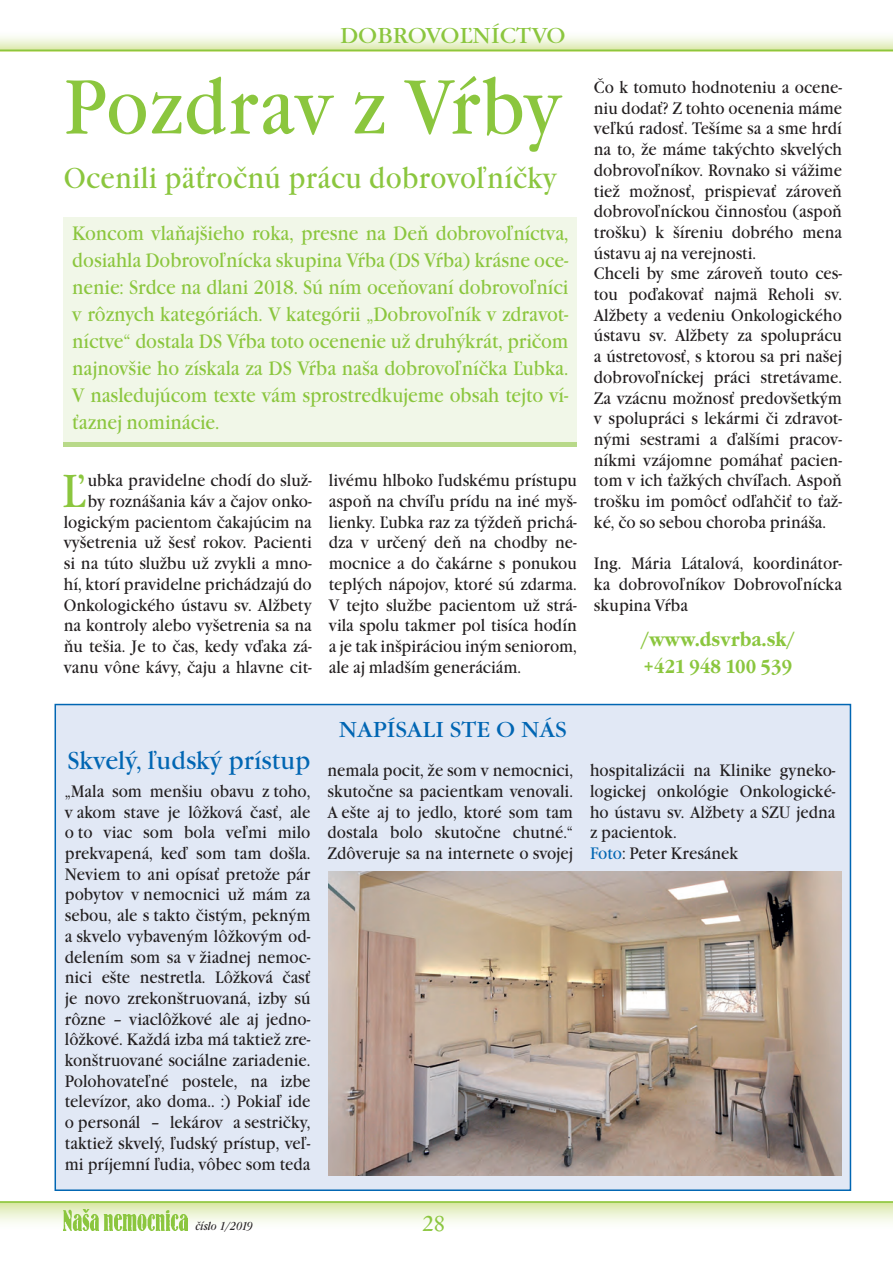
<style>
.page{position:relative;width:893px;height:1263px;background:#fff}
.page>*{position:absolute;margin:0;border:0;box-sizing:border-box;transform-origin:0 0}
.t1{font:79.5px "Garamond Itc TOT";letter-spacing:.01em;color:#8bc63e;scale:.9 1}
.t2{font:48.15px "Garamond Itc TOT";color:#8bc63e;scale:.9 1}
.t3{font:30px "Garamond Itc TOT";letter-spacing:.01em;color:#8bc63e;scale:.9 1}
.t4{font:25.5px "Garamond Itc TOT";color:#0166b3;scale:.95 1}
.t5{font:24px "Garamond No 2 TOT";color:#8bc63e;scale:1.04 1}
.t6{font:22.5px "Garamond Itc TOT";color:#0166b3;scale:1.04 1}
.t7{font:22.5px "Garamond Itc TOT";color:#8bc63e;scale:1.04 1}
.t8{font:20.25px/27px "Garamond Itc TOT";letter-spacing:-.005em;color:#8bc63e;text-align:justify;scale:.9 1}
.t9{font:700 19.5px/26.7px "Garamond Itc TOT";color:#8bc63e;scale:.9 1}
.t10{font:17.25px/20.7px "Garamond Itc TOT";color:#231f20;text-align:justify;scale:.9 1}
.t11{font:italic 12px "Garamond Itc TOT";color:#231f20;scale:.85 1}
.s1{color:#0166b3}
</style>
<div class="page">
<div style="left:0;top:1201px;width:893px;height:30px;background:linear-gradient(to bottom,#d9e7a6,#fff)"></div>
<div style="left:55px;top:704px;width:796px;height:487px;background:#e1e8f5;border:2px solid #0166b3"></div>
<svg style="left:0;top:36px;width:893px;height:14px;background:#e8f1ce"></svg>
<hr style="left:0;top:50px;width:893px;height:1px;background:#8bc63e">
<div style="left:64px;top:217px;width:513px;height:228px;background:#f1f7e8"></div>
<hr style="left:64px;top:443px;width:513px;height:4px;background:#b8d989">
<img style="left:329px;top:872px;width:513px;height:304px">
<hr style="left:0;top:1201px;width:893px;height:2px;background:#8bc63e">
<img style="left:64px;top:1210px;width:123px;height:20px">
<h3 class="t7" style="left:340px;top:23px;width:219px">DOBROVOĽNÍCTVO</h3>
<h1 class="t1" style="left:64px;top:62px;width:554px">Pozdrav z Vŕby</h1>
<h3 class="t3" style="left:64px;top:161px;width:549px">Ocenili päťročnú prácu dobrovoľníčky</h3>
<p class="t8" style="left:72px;top:220px;width:553px">Koncom vlaňajšieho roka, presne na Deň dobrovoľníctva, dosiahla Dobrovoľnícka skupina Vŕba (DS Vŕba) krásne oce&shy;nenie: Srdce na dlani 2018. Sú ním oceňovaní dobrovoľníci v rôznych kategóriách. V kategórii „Dobrovoľník v zdravot&shy;níctve“ dostala DS Vŕba toto ocenenie už druhýkrát, pričom najnovšie ho získala za DS Vŕba naša dobrovoľníčka Ľubka.<br>V nasledujúcom texte vám sprostredkujeme obsah tejto ví&shy;ťaznej nominácie.</p>
<p class="t10" style="left:64px;top:470px;width:277px;text-align:right">ubka pravidelne chodí do služ-<br>by roznášania káv a čajov onko&shy;logickým pacientom čakajúcim na vyšetrenia už šesť rokov. Pacienti si na túto službu už zvykli a mno&shy;hí, ktorí pravidelne prichádzajú do Onkologického ústavu sv. Alžbety na kontroly alebo vyšetrenia sa na ňu tešia. Je to čas, kedy vďaka zá&shy;vanu vône kávy, čaju a hlavne cit-</p>
<p class="t10" style="left:329px;top:470px;width:277px">livému hlboko ľudskému prístupu aspoň na chvíľu prídu na iné myš&shy;lienky. Ľubka raz za týždeň prichá&shy;dza v určený deň na chodby ne&shy;mocnice a do čakárne s ponukou teplých nápojov, ktoré sú zdarma.<br>V tejto službe pacientom už strá&shy;vila spolu takmer pol tisíca hodín a je tak inšpiráciou iným seniorom, ale aj mladším generáciám.</p>
<h2 class="t2" style="left:62px;top:464px;width:28px">Ľ</h2>
<h3 class="t6" style="left:339px;top:716px;width:221px">NAPÍSALI STE O NÁS</h3>
<p class="t10" style="left:594px;top:77px;width:277px;text-align:left">Čo k tomuto hodnoteniu a ocene&shy;niu dodať? Z tohto ocenenia máme veľkú radosť. Tešíme sa a sme hrdí na to, že máme takýchto skvelých dobrovoľníkov. Rovnako si vážime tiež možnosť, prispievať zároveň dobrovoľníckou činnosťou (aspoň trošku) k šíreniu dobrého mena ústavu aj na verejnosti.<br>Chceli by sme zároveň touto ces&shy;tou poďakovať najmä Reholi sv.<br>Alžbety a vedeniu Onkologického ústavu sv. Alžbety za spoluprácu a ústretovosť, s ktorou sa pri našej dobrovoľníckej práci stretávame.<br>Za vzácnu možnosť predovšetkým v spolupráci s lekármi či zdravot&shy;nými sestrami a ďalšími pracov&shy;níkmi vzájomne pomáhať pacien&shy;tom v ich ťažkých chvíľach. Aspoň trošku im pomôcť odľahčiť to ťaž&shy;ké, čo so sebou choroba prináša.</p>
<p class="t10" style="left:594px;top:553px;width:277px">Ing. Mária Látalová, koordinátor&shy;ka dobrovoľníkov Dobrovoľnícka skupina Vŕba</p>
<p class="t9" style="left:641px;top:626px;width:172px">/www.dsvrba.sk/ +421 948 100 539</p>
<h3 class="t4" style="left:67px;top:746px;width:257px">Skvelý, ľudský prístup</h3>
<p class="t10" style="left:65px;top:781px;width:274px">„Mala som menšiu obavu z toho, v akom stave je lôžková časť, ale o to viac som bola veľmi milo prekvapená, keď som tam došla.<br>Neviem to ani opísať pretože pár pobytov v nemocnici už mám za sebou, ale s takto čistým, pekným a skvelo vybaveným lôžkovým od&shy;delením som sa v žiadnej nemoc&shy;nici ešte nestretla. Lôžková časť je novo zrekonštruovaná, izby sú rôzne – viaclôžkové ale aj jedno&shy;lôžkové. Každá izba má taktiež zre&shy;konštruované sociálne zariadenie.<br>Polohovateľné postele, na izbe televízor, ako doma.. :) Pokiaľ ide o personál – lekárov a sestričky, taktiež skvelý, ľudský prístup, veľ&shy;mi príjemní ľudia, vôbec som teda</p>
<p class="t10" style="left:327px;top:760px;width:274px">nemala pocit, že som v nemocnici, skutočne sa pacientkam venovali.<br>A ešte aj to jedlo, ktoré som tam dostala bolo skutočne chutné.“ Zdôveruje sa na internete o svojej</p>
<p class="t10" style="left:590px;top:760px;width:274px;text-align:left">hospitalizácii na Klinike gyneko&shy;logickej onkológie Onkologické&shy;ho ústavu sv. Alžbety a SZU jedna z pacientok.<br><span class="s1">Foto</span>: Peter Kresánek</p>
<p class="t11" style="left:196px;top:1219px;width:69px">číslo 1/2019</p>
<h3 class="t5" style="left:422px;top:1209px;width:23px">28</h3>
</div>
